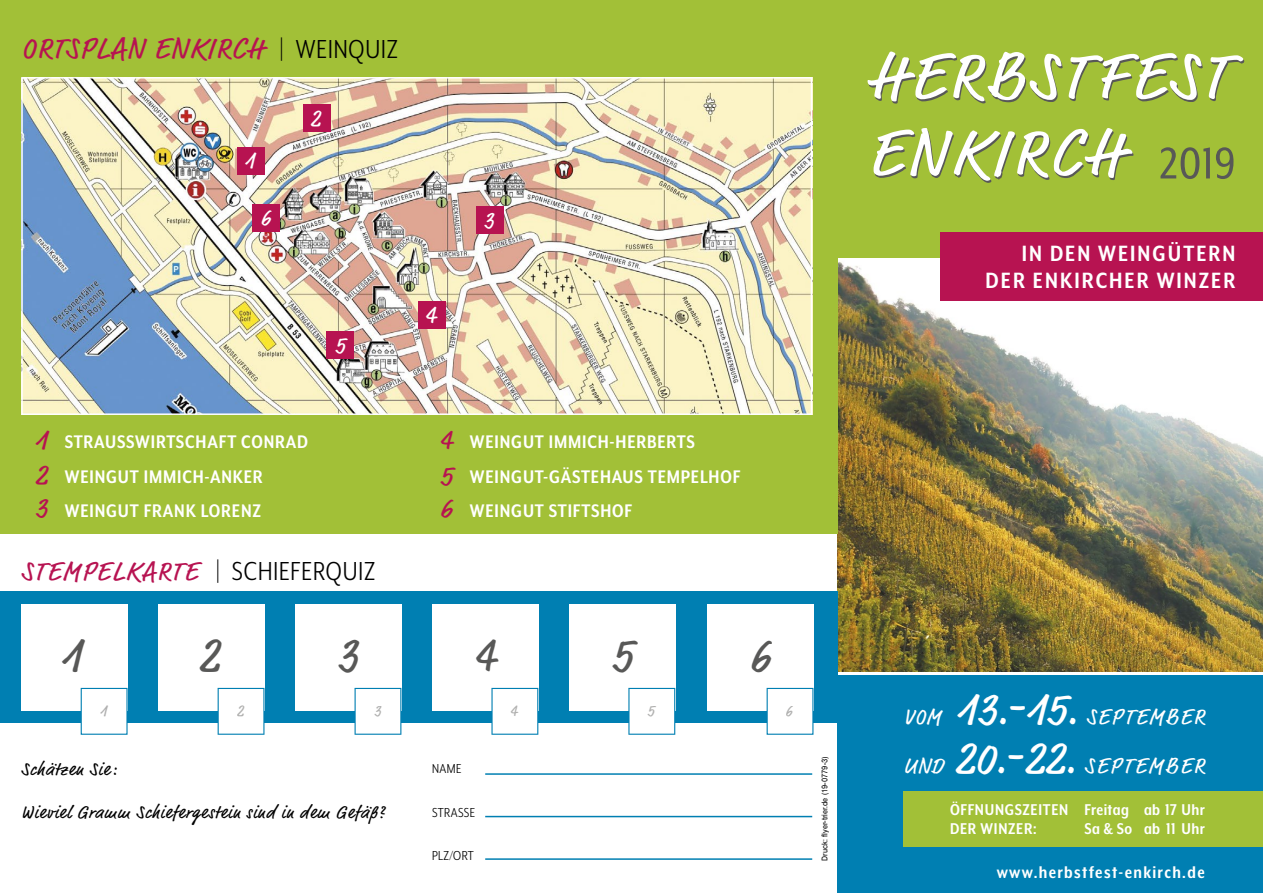
<style>
.page{position:relative;width:1263px;height:893px;background:#fff}
.page>*{position:absolute;margin:0;border:0;box-sizing:border-box;transform-origin:0 0}
.t1{font:67.5px/76.5px "Market Pro";letter-spacing:.06em;color:#fff}
.t2{font:51px "Mr Eaves XL Mod Nar OT";color:#585857}
.t3{font:49.5px "Market Pro";color:#585857;scale:.96 1}
.t4{font:30px "Market Pro";letter-spacing:.04em;color:#b71351}
.t5{font:30px "Mr Eaves XL Mod Nar OT";letter-spacing:.03em;color:#000}
.t6{font:28.5px/33.9px "Market Pro";color:#b71351;text-align:justify}
.t7{font:27px "Market Pro";letter-spacing:.06em;color:#b71351}
.t8{font:700 25.5px/27px "Mr Eaves XL Mod Nar OT";letter-spacing:.08em;color:#fff;text-align:right}
.t9{font:25.5px "Market Pro";color:#fff;scale:.96 1}
.t10{font:24px "Market Pro";color:#fff;scale:.96 1}
.t11{font:22.5px/48.8px "Market Pro";letter-spacing:.085em;color:#fff}
.t12{font:700 21px/34.5px "Mr Eaves XL Mod Nar OT";letter-spacing:.04em;color:#fff}
.t13{font:700 19.5px "Mr Eaves XL Mod Nar OT";letter-spacing:.07em;color:#fff}
.t14{font:18px "Market Pro";letter-spacing:.05em;color:#000}
.t15{font:700 18px/19.5px "Mr Eaves XL Mod Nar OT";letter-spacing:.035em;color:#fff}
.t16{font:16.5px "Market Pro";color:#b1b1b0;scale:.96 1}
.t17{font:16.5px "Market Pro";color:#afafaf;scale:.96 1}
.t18{font:15px "Mr Eaves XL Mod Nar OT";letter-spacing:.03em;color:#000}
.t19{font:8.55px "Nimbus San";color:#000;scale:.89 1}
.s1{font-family:"Mr Eaves XL Mod Nar OT";color:#000}
.s2{font-size:46.35px}
</style>
<div class="page">
<img style="left:838px;top:257px;width:425px;height:414px">
<div style="left:838px;top:0;width:425px;height:257px;background:#a2c037"></div>
<div style="left:0;top:591px;width:838px;height:132px;background:#007fb2"></div>
<div style="left:0;top:0;width:838px;height:534px;background:#a2c037"></div>
<img style="left:24px;top:80px;width:785px;height:332px">
<div style="left:21px;top:77px;width:791px;height:338px;border:2px solid #fff"></div>
<div style="left:21px;top:605px;width:107px;height:106px;background:#fff"></div>
<div style="left:158px;top:605px;width:106px;height:106px;background:#fff"></div>
<div style="left:295px;top:605px;width:106px;height:106px;background:#fff"></div>
<div style="left:432px;top:605px;width:106px;height:106px;background:#fff"></div>
<div style="left:569px;top:605px;width:106px;height:106px;background:#fff"></div>
<div style="left:81px;top:688px;width:46px;height:46px;background:#fff"></div>
<div style="left:81px;top:688px;width:47px;height:47px;border:1px solid #007fb2"></div>
<svg style="left:218px;top:688px;width:46px;height:47px"></svg>
<div style="left:237px;top:706px;width:8px;height:11px;background:#fff"></div>
<svg style="left:355px;top:688px;width:46px;height:47px"></svg>
<div style="left:375px;top:706px;width:6px;height:11px;background:#fff"></div>
<svg style="left:491px;top:688px;width:47px;height:47px"></svg>
<div style="left:511px;top:706px;width:7px;height:11px;background:#fff"></div>
<svg style="left:628px;top:688px;width:47px;height:47px"></svg>
<div style="left:648px;top:706px;width:8px;height:11px;background:#fff"></div>
<hr style="left:485px;top:773px;width:327px;height:2px;background:#007fb2">
<hr style="left:485px;top:816px;width:327px;height:1px;background:#007fb2">
<hr style="left:485px;top:858px;width:327px;height:2px;background:#007fb2">
<div style="left:237px;top:147px;width:27px;height:27px;background:#b71351"></div>
<div style="left:303px;top:105px;width:27px;height:27px;background:#b71351"></div>
<div style="left:476px;top:207px;width:27px;height:27px;background:#b71351"></div>
<div style="left:418px;top:302px;width:28px;height:27px;background:#b71351"></div>
<div style="left:327px;top:332px;width:27px;height:27px;background:#b71351"></div>
<div style="left:941px;top:233px;width:322px;height:68px;background:#b71351"></div>
<div style="left:838px;top:675px;width:425px;height:218px;background:#007fb2"></div>
<div style="left:903px;top:791px;width:360px;height:55px;background:#a2c037"></div>
<div style="left:707px;top:605px;width:106px;height:106px;background:#fff"></div>
<div style="left:767px;top:688px;width:46px;height:46px;background:#fff"></div>
<div style="left:767px;top:688px;width:46px;height:47px;border:1px solid #007fb2"></div>
<div style="left:252px;top:204px;width:27px;height:27px;background:#b71351"></div>
<h3 class="t4" style="left:21px;top:28px;width:378px">ORTSPLAN ENKIRCH <span class="s1">| WEINQUIZ</span></h3>
<p class="t10" style="left:245px;top:144px;width:12px">1</p>
<p class="t10" style="left:261px;top:201px;width:12px">6</p>
<p class="t10" style="left:310px;top:102px;width:12px">2</p>
<p class="t10" style="left:484px;top:204px;width:12px">3</p>
<p class="t10" style="left:335px;top:329px;width:12px">5</p>
<p class="t9" style="left:425px;top:297px;width:13px">4</p>
<h3 class="t6" style="left:35px;top:425px;width:14px">1<br>2<br>3</h3>
<h3 class="t6" style="left:440px;top:424px;width:14px;line-height:35.1px">4<br>5</h3>
<p class="t12" style="left:65px;top:425px;width:245px">STRAUSSWIRTSCHAFT CONRAD<br>WEINGUT IMMICH-ANKER<br>WEINGUT FRANK LORENZ</p>
<p class="t12" style="left:470px;top:425px;width:272px">WEINGUT IMMICH-HERBERTS<br>WEINGUT-GÄSTEHAUS TEMPELHOF<br>WEINGUT STIFTSHOF</p>
<h3 class="t6" style="left:440px;top:492px;width:14px">6</h3>
<p class="t7" style="left:21px;top:553px;width:178px">STEMPELKARTE</p>
<h3 class="t5" style="left:215px;top:556px;width:161px">| SCHIEFERQUIZ</h3>
<h3 class="t3" style="left:61px;top:622px;width:23px">1</h3>
<h3 class="t3" style="left:199px;top:622px;width:23px">2</h3>
<h3 class="t3" style="left:337px;top:622px;width:23px">3</h3>
<h3 class="t3" style="left:475px;top:622px;width:23px">4</h3>
<h3 class="t3" style="left:612px;top:622px;width:23px">5</h3>
<p class="t17" style="left:100px;top:700px;width:9px">1</p>
<p class="t16" style="left:237px;top:700px;width:9px">2</p>
<p class="t16" style="left:374px;top:700px;width:9px">3</p>
<p class="t16" style="left:510px;top:700px;width:9px">4</p>
<p class="t16" style="left:647px;top:700px;width:9px">5</p>
<p class="t14" style="left:21px;top:756px;width:96px">Schätzen Sie:</p>
<p class="t14" style="left:21px;top:800px;width:365px">Wieviel Gramm Schiefergestein sind in dem Gefäß?</p>
<p class="t18" style="left:432px;top:761px;width:31px">NAME</p>
<p class="t18" style="left:432px;top:805px;width:45px">STRASSE</p>
<p class="t18" style="left:432px;top:848px;width:43px">PLZ/ORT</p>
<h3 class="t3" style="left:750px;top:622px;width:23px">6</h3>
<p class="t16" style="left:786px;top:700px;width:9px">6</p>
<p class="t19" style="left:820px;top:861px;width:119px;rotate:-90deg">Druck: flyer-trier.de (19-0779-3)</p>
<h1 class="t1" style="left:868px;top:41px;width:361px">HERBSTFEST<br>ENKIRCH</h1>
<h2 class="t2" style="left:1159px;top:138px;width:77px">2019</h2>
<p class="t8" style="left:986px;top:240px;width:251px">IN DEN WEINGÜTERN<br>DER ENKIRCHER WINZER</p>
<p class="t11" style="left:903px;top:694px;width:303px">VOM <span class="s2">13.-15.</span> SEPTEMBER<br>UND <span class="s2">20.-22.</span> SEPTEMBER</p>
<p class="t15" style="left:950px;top:800px;width:120px">ÖFFNUNGSZEITEN<br>DER WINZER:</p>
<p class="t15" style="left:1084px;top:800px;width:122px">Freitag ab 17 Uhr<br>Sa &amp; So ab 11 Uhr</p>
<p class="t13" style="left:997px;top:862px;width:210px">www.herbstfest-enkirch.de</p>
</div>
